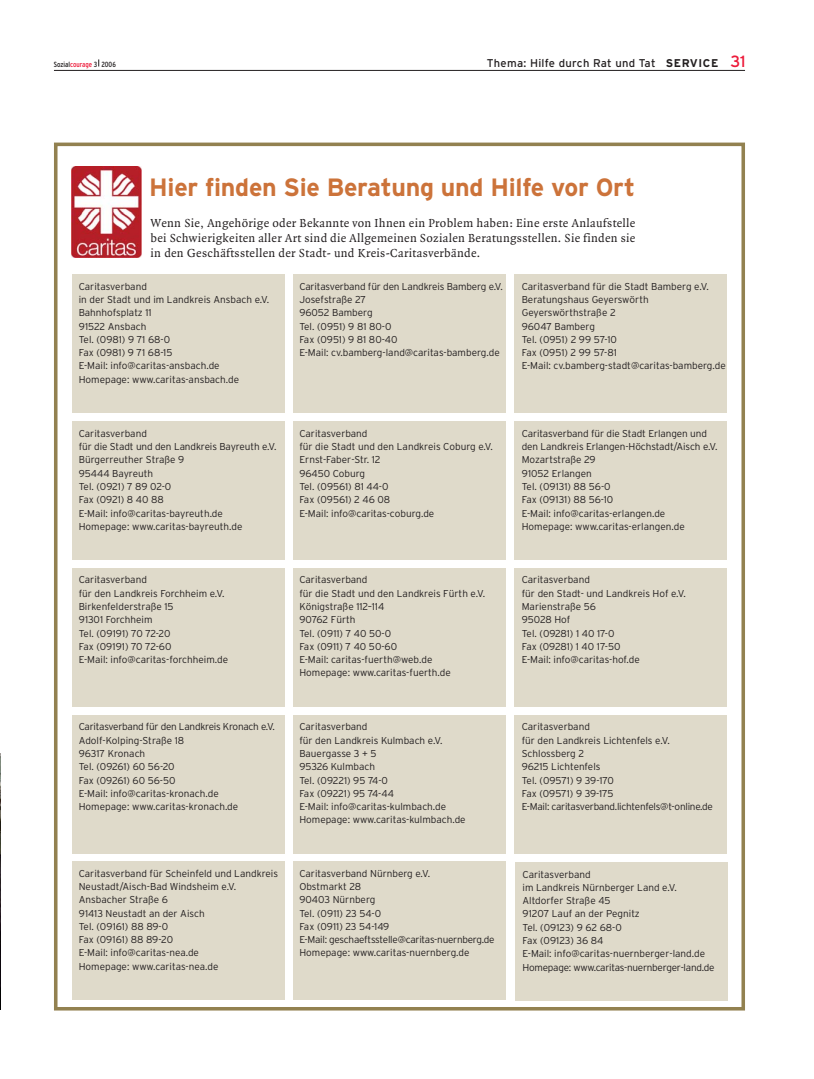
<style>
.page{position:relative;width:814px;height:1079px;background:#fff}
.page>*{position:absolute;margin:0;border:0;box-sizing:border-box;transform-origin:0 0}
.t1{font:700 25px "Interstate";letter-spacing:-.01em;color:#cc733a}
.t2{font:12.5px/15px "Quadraat";letter-spacing:.025em;color:#231f20;text-align:justify}
.t3{font:11.25px "Interstate";letter-spacing:.025em;color:#231f20}
.t4{font:300 10px/13.2px "Interstate";color:#231f20}
.t5{font:condensed 7.5px "Interstate";color:#231f20}
.s1{color:#ed1a3a}
.s2{font-weight:700}
.s3{font-size:16.25px;color:#ed1a3a}
</style>
<div class="page">
<div style="left:54px;top:143px;width:691px;height:867px;border:4px solid #928150"></div>
<hr style="left:54px;top:70px;width:691px;height:1px;background:#231f20">
<img style="left:0;top:754px;width:1px;height:256px">
<div style="left:72px;top:275px;width:212px;height:138px;background:#dfdaca"></div>
<div style="left:293px;top:275px;width:213px;height:138px;background:#dfdaca"></div>
<div style="left:515px;top:275px;width:212px;height:138px;background:#dfdaca"></div>
<div style="left:72px;top:421px;width:212px;height:138px;background:#dfdaca"></div>
<div style="left:293px;top:421px;width:213px;height:138px;background:#dfdaca"></div>
<div style="left:515px;top:421px;width:212px;height:138px;background:#dfdaca"></div>
<div style="left:72px;top:568px;width:212px;height:138px;background:#dfdaca"></div>
<div style="left:293px;top:568px;width:213px;height:138px;background:#dfdaca"></div>
<div style="left:515px;top:568px;width:212px;height:138px;background:#dfdaca"></div>
<div style="left:72px;top:715px;width:212px;height:138px;background:#dfdaca"></div>
<div style="left:293px;top:715px;width:213px;height:138px;background:#dfdaca"></div>
<div style="left:515px;top:715px;width:212px;height:138px;background:#dfdaca"></div>
<div style="left:72px;top:861px;width:212px;height:139px;background:#dfdaca"></div>
<div style="left:293px;top:861px;width:213px;height:139px;background:#dfdaca"></div>
<div style="left:515px;top:862px;width:213px;height:138px;background:#dfdaca"></div>
<img style="left:72px;top:166px;width:69px;height:91px">
<p class="t5" style="left:54px;top:61px;width:63px">So zi al <span class="s1">cou ra ge</span> 3 2006</p>
<p class="t3" style="left:487px;top:58px;width:260px">Thema: Hilfe durch Rat und Tat <span class="s2">SERVICE</span> <span class="s3">31</span></p>
<h1 class="t1" style="left:149px;top:178px;width:487px">Hier finden Sie Beratung und Hilfe vor Ort</h1>
<p class="t2" style="left:151px;top:216px;width:486px">Wenn Sie, Angehörige oder Bekannte von Ihnen ein Problem haben: Eine erste Anlaufstelle bei Schwierigkeiten aller Art sind die Allgemeinen Sozialen Beratungsstellen. Sie finden sie in den Geschäftsstellen der Stadt- und Kreis-Caritasverbände.</p>
<p class="t4" style="left:79px;top:281px;width:192px">Caritasverband<br>in der Stadt und im Landkreis Ansbach e.V.<br>Bahnhofsplatz 11<br>91522 Ansbach<br>Tel. (0981) 9 71 68-0<br>Fax (0981) 9 71 68-15<br>E-Mail: info@caritas-ansbach.de<br>Homepage: www.caritas-ansbach.de</p>
<p class="t4" style="left:299px;top:281px;width:205px">Caritasverband für den Landkreis Bamberg e.V.<br>Josefstraße 27<br>96052 Bamberg<br>Tel. (0951) 9 81 80-0<br>Fax (0951) 9 81 80-40<br>E-Mail: cv.bamberg-land@caritas-bamberg.de</p>
<p class="t4" style="left:522px;top:281px;width:206px">Caritasverband für die Stadt Bamberg e.V.<br>Beratungshaus Geyerswörth<br>Geyerswörthstraße 2<br>96047 Bamberg<br>Tel. (0951) 2 99 57-10<br>Fax (0951) 2 99 57-81<br>E-Mail: cv.bamberg-stadt@caritas-bamberg.de</p>
<p class="t4" style="left:79px;top:428px;width:199px">Caritasverband<br>für die Stadt und den Landkreis Bayreuth e.V.<br>Bürgerreuther Straße 9<br>95444 Bayreuth<br>Tel. (0921) 7 89 02-0<br>Fax (0921) 8 40 88<br>E-Mail: info@caritas-bayreuth.de<br>Homepage: www.caritas-bayreuth.de</p>
<p class="t4" style="left:299px;top:428px;width:195px">Caritasverband<br>für die Stadt und den Landkreis Coburg e.V.<br>Ernst-Faber-Str. 12<br>96450 Coburg<br>Tel. (09561) 81 44-0<br>Fax (09561) 2 46 08<br>E-Mail: info@caritas-coburg.de</p>
<p class="t4" style="left:522px;top:428px;width:197px">Caritasverband für die Stadt Erlangen und den Landkreis Erlangen-Höchstadt/Aisch e.V.<br>Mozartstraße 29<br>91052 Erlangen<br>Tel. (09131) 88 56-0<br>Fax (09131) 88 56-10<br>E-Mail: info@caritas-erlangen.de<br>Homepage: www.caritas-erlangen.de</p>
<p class="t4" style="left:79px;top:574px;width:151px">Caritasverband<br>für den Landkreis Forchheim e.V.<br>Birkenfelderstraße 15<br>91301 Forchheim<br>Tel. (09191) 70 72-20<br>Fax (09191) 70 72-60<br>E-Mail: info@caritas-forchheim.de</p>
<p class="t4" style="left:299px;top:574px;width:187px">Caritasverband<br>für die Stadt und den Landkreis Fürth e.V.<br>Königstraße 112–114<br>90762 Fürth<br>Tel. (0911) 7 40 50-0<br>Fax (0911) 7 40 50-60<br>E-Mail: caritas-fuerth@web.de<br>Homepage: www.caritas-fuerth.de</p>
<p class="t4" style="left:522px;top:574px;width:166px">Caritasverband<br>für den Stadt- und Landkreis Hof e.V.<br>Marienstraße 56<br>95028 Hof<br>Tel. (09281) 1 40 17-0<br>Fax (09281) 1 40 17-50<br>E-Mail: info@caritas-hof.de</p>
<p class="t4" style="left:79px;top:721px;width:198px">Caritasverband für den Landkreis Kronach e.V.<br>Adolf-Kolping-Straße 18<br>96317 Kronach<br>Tel. (09261) 60 56-20<br>Fax (09261) 60 56-50<br>E-Mail: info@caritas-kronach.de<br>Homepage: www.caritas-kronach.de</p>
<p class="t4" style="left:299px;top:721px;width:168px">Caritasverband<br>für den Landkreis Kulmbach e.V.<br>Bauergasse 3 + 5<br>95326 Kulmbach<br>Tel. (09221) 95 74-0<br>Fax (09221) 95 74-44<br>E-Mail: info@caritas-kulmbach.de<br>Homepage: www.caritas-kulmbach.de</p>
<p class="t4" style="left:522px;top:721px;width:193px">Caritasverband<br>für den Landkreis Lichtenfels e.V.<br>Schlossberg 2<br>96215 Lichtenfels<br>Tel. (09571) 9 39-170<br>Fax (09571) 9 39-175<br>E-Mail: caritasverband.lichtenfels@t-online.de</p>
<p class="t4" style="left:79px;top:867px;width:201px">Caritasverband für Scheinfeld und Landkreis<br>Neustadt/Aisch-Bad Windsheim e.V.<br>Ansbacher Straße 6<br>91413 Neustadt an der Aisch<br>Tel. (09161) 88 89-0<br>Fax (09161) 88 89-20<br>E-Mail: info@caritas-nea.de<br>Homepage: www.caritas-nea.de</p>
<p class="t4" style="left:299px;top:867px;width:197px">Caritasverband Nürnberg e.V.<br>Obstmarkt 28<br>90403 Nürnberg<br>Tel. (0911) 23 54-0<br>Fax (0911) 23 54-149<br>E-Mail: geschaeftsstelle@caritas-nuernberg.de<br>Homepage: www.caritas-nuernberg.de</p>
<p class="t4" style="left:522px;top:868px;width:194px">Caritasverband<br>im Landkreis Nürnberger Land e.V.<br>Altdorfer Straße 45<br>91207 Lauf an der Pegnitz<br>Tel. (09123) 9 62 68-0<br>Fax (09123) 36 84<br>E-Mail: info@caritas-nuernberger-land.de<br>Homepage: www.caritas-nuernberger-land.de</p>
</div>
